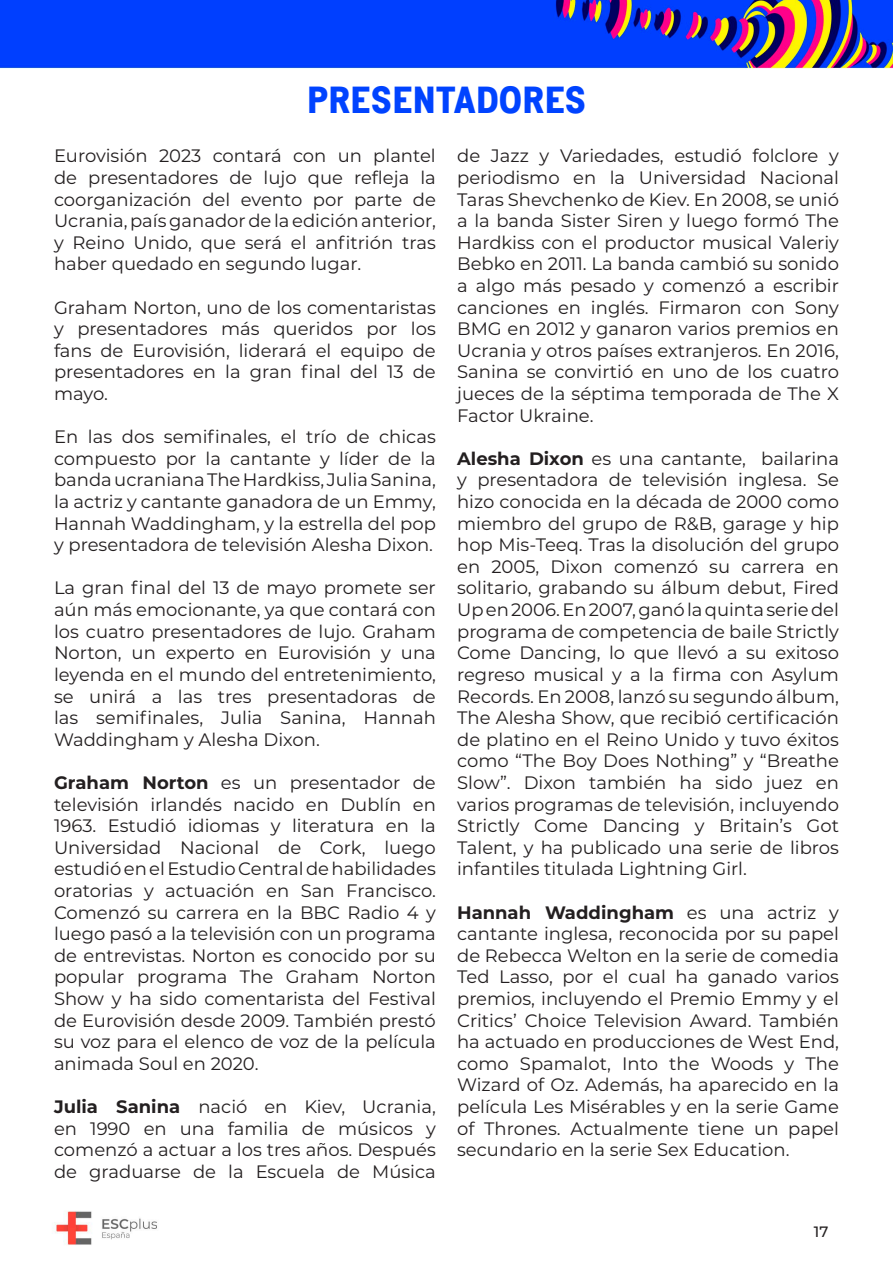
<style>
.page{position:relative;width:893px;height:1263px;background:#fff}
.page>*{position:absolute;margin:0;border:0;box-sizing:border-box;transform-origin:0 0}
.t1{font:700 33px "Penny Lane";color:#0043ff}
.t2{font:18px/21.6px "Montserrat";color:#231f20;text-align:justify}
.t3{font:500 15px "Montserrat";color:#231f20}
.s1{font-weight:700}
</style>
<div class="page">
<img style="left:0;top:0;width:893px;height:1245px">
<h1 class="t1" style="left:307px;top:73px;width:281px">PRESENTADORES</h1>
<p class="t2" style="left:54px;top:145px;width:383px">Eurovisión 2023 contará con un plantel de presentadores de lujo que refleja la coorganización del evento por parte de Ucrania, país ganador de la edición anterior, y Reino Unido, que será el anfitrión tras haber quedado en segundo lugar.</p>
<p class="t2" style="left:54px;top:296px;width:383px">Graham Norton, uno de los comentaristas y presentadores más queridos por los fans de Eurovisión, liderará el equipo de presentadores en la gran final del 13 de mayo.</p>
<p class="t2" style="left:54px;top:425px;width:383px">En las dos semifinales, el trío de chicas compuesto por la cantante y líder de la banda ucraniana The Hardkiss, Julia Sanina, la actriz y cantante ganadora de un Emmy, Hannah Waddingham, y la estrella del pop y presentadora de televisión Alesha Dixon.</p>
<p class="t2" style="left:54px;top:577px;width:383px">La gran final del 13 de mayo promete ser aún más emocionante, ya que contará con los cuatro presentadores de lujo. Graham Norton, un experto en Eurovisión y una leyenda en el mundo del entretenimiento, se unirá a las tres presentadoras de las semifinales, Julia Sanina, Hannah Waddingham y Alesha Dixon.</p>
<p class="t2" style="left:54px;top:771px;width:383px"><span class="s1">Graham Norton</span> es un presentador de televisión irlandés nacido en Dublín en 1963. Estudió idiomas y literatura en la Universidad Nacional de Cork, luego estudió en el Estudio Central de habilidades oratorias y actuación en San Francisco.<br>Comenzó su carrera en la BBC Radio 4 y luego pasó a la televisión con un programa de entrevistas. Norton es conocido por su popular programa The Graham Norton Show y ha sido comentarista del Festival de Eurovisión desde 2009. También prestó su voz para el elenco de voz de la película animada Soul en 2020.</p>
<p class="t2" style="left:54px;top:1095px;width:383px"><span class="s1">Julia Sanina</span> nació en Kiev, Ucrania, en 1990 en una familia de músicos y comenzó a actuar a los tres años. Después de graduarse de la Escuela de Música</p>
<p class="t2" style="left:457px;top:145px;width:383px">de Jazz y Variedades, estudió folclore y periodismo en la Universidad Nacional Taras Shevchenko de Kiev. En 2008, se unió a la banda Sister Siren y luego formó The Hardkiss con el productor musical Valeriy Bebko en 2011. La banda cambió su sonido a algo más pesado y comenzó a escribir canciones en inglés. Firmaron con Sony BMG en 2012 y ganaron varios premios en Ucrania y otros países extranjeros. En 2016, Sanina se convirtió en uno de los cuatro jueces de la séptima temporada de The X Factor Ukraine.</p>
<p class="t2" style="left:457px;top:447px;width:383px"><span class="s1">Alesha Dixon</span> es una cantante, bailarina y presentadora de televisión inglesa. Se hizo conocida en la década de 2000 como miembro del grupo de R&amp;B, garage y hip hop Mis-Teeq. Tras la disolución del grupo en 2005, Dixon comenzó su carrera en solitario, grabando su álbum debut, Fired Up en 2006. En 2007, ganó la quinta serie del programa de competencia de baile Strictly Come Dancing, lo que llevó a su exitoso regreso musical y a la firma con Asylum Records. En 2008, lanzó su segundo álbum, The Alesha Show, que recibió certificación de platino en el Reino Unido y tuvo éxitos como “The Boy Does Nothing” y “Breathe Slow”. Dixon también ha sido juez en varios programas de televisión, incluyendo Strictly Come Dancing y Britain’s Got Talent, y ha publicado una serie de libros infantiles titulada Lightning Girl.</p>
<p class="t2" style="left:457px;top:901px;width:383px"><span class="s1">Hannah Waddingham</span> es una actriz y cantante inglesa, reconocida por su papel de Rebecca Welton en la serie de comedia Ted Lasso, por el cual ha ganado varios premios, incluyendo el Premio Emmy y el Critics’ Choice Television Award. También ha actuado en producciones de West End, como Spamalot, Into the Woods y The Wizard of Oz. Además, ha aparecido en la película Les Misérables y en la serie Game of Thrones. Actualmente tiene un papel secundario en la serie Sex Education.</p>
<p class="t3" style="left:814px;top:1221px;width:16px">17</p>
</div>
